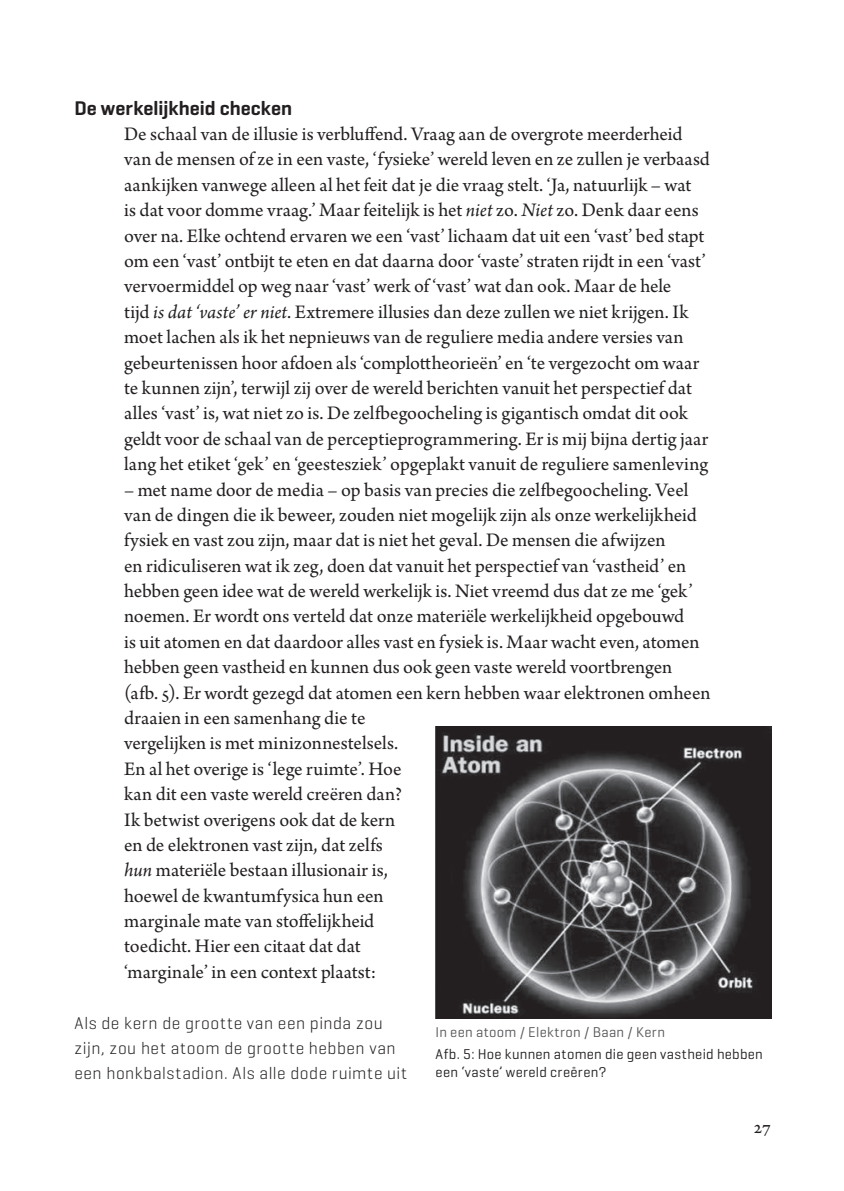
<style>
.page{position:relative;width:844px;height:1191px;background:#fff}
.page>*{position:absolute;margin:0;border:0;box-sizing:border-box;transform-origin:0 0}
.t1{font:20.12px/25.4px "Arno Pro";letter-spacing:-.005em;color:#231f20}
.t2{font:600 20.12px "Geogrotesque";color:#231f20}
.t3{font:300 17.32px/25.4px "Geogrotesque";letter-spacing:.03em;color:#231f20}
.t4{font:14.35px/17.5px "Geogrotesque";letter-spacing:.02em;color:#231f20}
.t5{font:14.35px "Geogrotesque";letter-spacing:.02em;color:#57585a}
.s1{font-style:italic}
</style>
<div class="page">
<img style="left:436px;top:726px;width:334px;height:292px">
<p class="t2" style="left:74px;top:95px;width:219px">De werkelijkheid checken</p>
<p class="t1" style="left:124px;top:122px;width:587px">De schaal van de illusie is verbluffend. Vraag aan de overgrote meerderheid van de mensen of ze in een vaste, ‘fysieke’ wereld leven en ze zullen je verbaasd aankijken vanwege alleen al het feit dat je die vraag stelt. ‘Ja, natuurlijk – wat<br>is dat voor domme vraag.’ Maar feitelijk is het <span class="s1">niet</span> zo. <span class="s1">Niet</span> zo. Denk daar eens over na. Elke ochtend ervaren we een ‘vast’ lichaam dat uit een ‘vast’ bed stapt om een ‘vast’ ontbijt te eten en dat daarna door ‘vaste’ straten rijdt in een ‘vast’ vervoermiddel op weg naar ‘vast’ werk of ‘vast’ wat dan ook. Maar de hele<br>tijd <span class="s1">is dat ‘vaste’ er niet</span>. Extremere illusies dan deze zullen we niet krijgen. Ik moet lachen als ik het nepnieuws van de reguliere media andere versies van gebeurtenissen hoor afdoen als ‘complottheorieën’ en ‘te vergezocht om waar te kunnen zijn’, terwijl zij over de wereld berichten vanuit het perspectief dat alles ‘vast’ is, wat niet zo is. De zelfbegoocheling is gigantisch omdat dit ook geldt voor de schaal van de perceptieprogrammering. Er is mij bijna dertig jaar lang het etiket ‘gek’ en ‘geestesziek’ opgeplakt vanuit de reguliere samenleving</p>
<p class="t1" style="left:124px;top:478px;width:587px">– met name door de media – op basis van precies die zelfbegoocheling. Veel van de dingen die ik beweer, zouden niet mogelijk zijn als onze werkelijkheid fysiek en vast zou zijn, maar dat is niet het geval. De mensen die afwijzen<br>en ridiculiseren wat ik zeg, doen dat vanuit het perspectief van ‘vastheid’ en hebben geen idee wat de wereld werkelijk is. Niet vreemd dus dat ze me ‘gek’ noemen. Er wordt ons verteld dat onze materiële werkelijkheid opgebouwd<br>is uit atomen en dat daardoor alles vast en fysiek is. Maar wacht even, atomen hebben geen vastheid en kunnen dus ook geen vaste wereld voortbrengen (afb. 5). Er wordt gezegd dat atomen een kern hebben waar elektronen omheen draaien in een samenhang die te<br>vergelijken is met minizonnestelsels.<br>En al het overige is ‘lege ruimte’. Hoe<br>kan dit een vaste wereld creëren dan?<br>Ik betwist overigens ook dat de kern<br>en de elektronen vast zijn, dat zelfs<br><span class="s1">hun</span> materiële bestaan illusionair is,<br>hoewel de kwantumfysica hun een<br>marginale mate van stoffelijkheid<br>toedicht. Hier een citaat dat dat<br>‘marginale’ in een context plaatst:</p>
<p class="t3" style="left:74px;top:1009px;width:334px">Als de kern de grootte van een pinda zou zijn, zou het atoom de grootte hebben van een honkbalstadion. Als alle dode ruimte uit</p>
<p class="t5" style="left:435px;top:1023px;width:231px">In een atoom / Elektron / Baan / Kern</p>
<p class="t4" style="left:435px;top:1045px;width:329px">Afb. 5: Hoe kunnen atomen die geen vastheid hebben een ‘vaste’ wereld creëren?</p>
<p class="t1" style="left:753px;top:1115px;width:18px">27</p>
</div>
